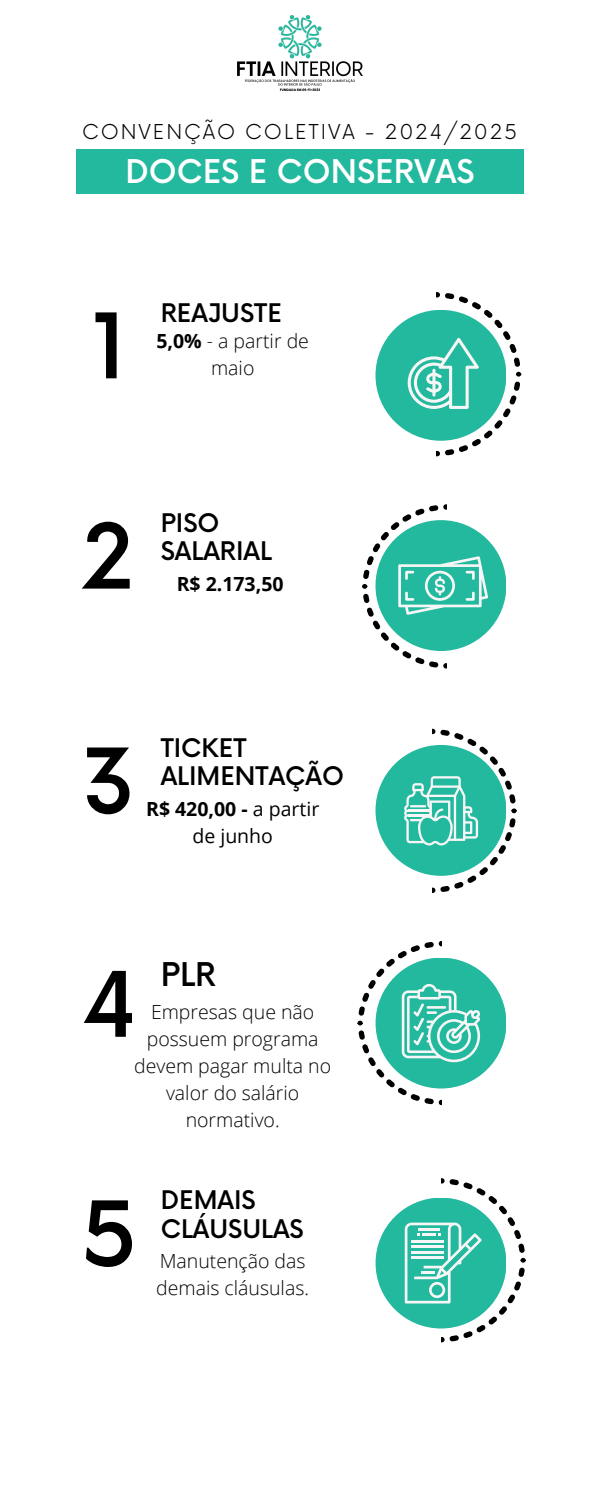
<style>
.page{position:relative;width:600px;height:1500px;background:#fff}
.page>*{position:absolute;margin:0;border:0;box-sizing:border-box;transform-origin:0 0}
.t1{font:500 87.9px "Now";color:#000}
.t2{font:500 31.9px "Now";color:#fff}
.t3{font:500 31.9px "Now";color:#000}
.t4{font:500 25px/28.5px "Now";color:#000}
.t5{font:300 20px "Now";letter-spacing:.095em;color:#000}
.t6{font:300 19.5px/27px "Open Sans";color:#000;text-align:center}
.t7{font:19.5px/27px "Open Sans";color:#000;text-align:center}
.t8{font:700 19.5px "Open Sans";color:#000}
.s1{font-weight:700}
</style>
<div class="page">
<div style="left:376px;top:310px;width:130px;height:131px;background:#22b99e;border-radius:50%"></div>
<div style="left:376px;top:520px;width:130px;height:131px;background:#22b99e;border-radius:50%"></div>
<div style="left:376px;top:745px;width:130px;height:131px;background:#22b99e;border-radius:50%"></div>
<div style="left:376px;top:958px;width:130px;height:131px;background:#22b99e;border-radius:50%"></div>
<div style="left:376px;top:1198px;width:130px;height:131px;background:#22b99e;border-radius:50%"></div>
<div style="left:76px;top:149px;width:448px;height:44px;background:#22b99e"></div>
<img style="left:238px;top:16px;width:124px;height:74px">
<svg style="left:408px;top:292px;width:113px;height:164px"></svg>
<svg style="left:362px;top:504px;width:126px;height:165px"></svg>
<svg style="left:404px;top:729px;width:113px;height:164px"></svg>
<svg style="left:357px;top:941px;width:123px;height:164px"></svg>
<svg style="left:405px;top:1178px;width:121px;height:164px"></svg>
<p class="t5" style="left:82px;top:121px;width:436px">CONVENÇÃO COLETIVA - 2024/2025</p>
<h1 class="t2" style="left:125px;top:154px;width:351px">DOCES E CONSERVAS</h1>
<p class="t1" style="left:92px;top:299px;width:37px">1</p>
<h4 class="t4" style="left:161px;top:300px;width:123px">REAJUSTE</h4>
<h2 class="t6" style="left:156px;top:327px;width:154px"><span class="s1">5,0%</span> - a partir de maio</h2>
<p class="t1" style="left:82px;top:509px;width:54px">2</p>
<p class="t4" style="left:161px;top:510px;width:113px">PISO<br>SALARIAL</p>
<h3 class="t8" style="left:177px;top:570px;width:108px">R$ 2.173,50</h3>
<h2 class="t1" style="left:82px;top:734px;width:55px">3</h2>
<p class="t4" style="left:161px;top:735px;width:185px">TICKET<br>ALIMENTAÇÃO</p>
<p class="t7" style="left:146px;top:794px;width:175px"><span class="s1">R$ 420,00 -</span> a partir de junho</p>
<p class="t3" style="left:161px;top:958px;width:57px">PLR</p>
<p class="t1" style="left:82px;top:958px;width:57px">4</p>
<p class="t6" style="left:134px;top:998px;width:199px">Empresas que não possuem programa devem pagar multa no valor do salário normativo.</p>
<p class="t1" style="left:82px;top:1187px;width:57px">5</p>
<p class="t4" style="left:161px;top:1188px;width:145px">DEMAIS<br>CLÁUSULAS</p>
<p class="t6" style="left:156px;top:1247px;width:154px;text-align:left">Manutenção das demais cláusulas.</p>
</div>
